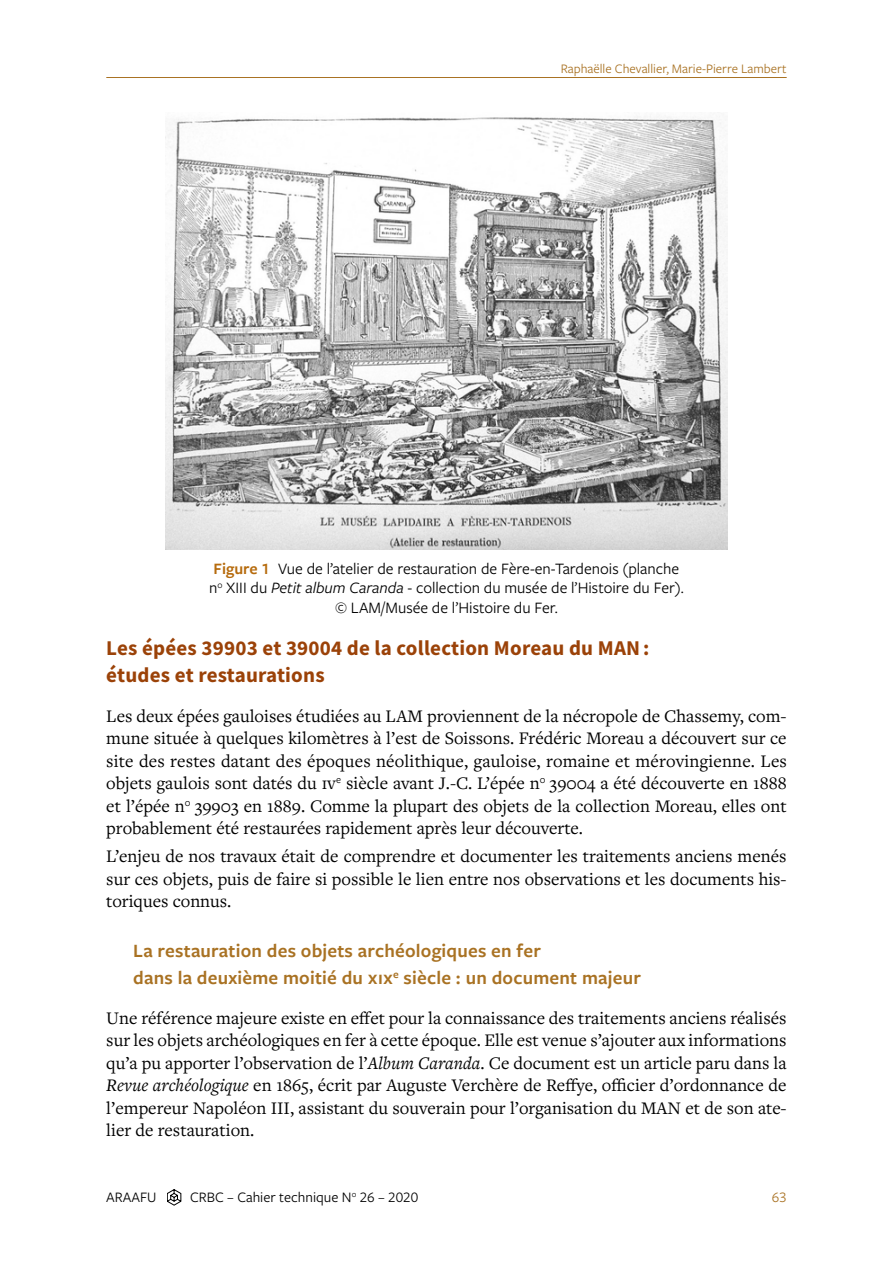
<style>
.page{position:relative;width:893px;height:1263px;background:#fff}
.page>*{position:absolute;margin:0;border:0;box-sizing:border-box;transform-origin:0 0}
.t1{font:700 21px/27px "Source Sans Pro";letter-spacing:.01em;color:#9b4208}
.t2{font:600 19.5px/27px "Freight Sans Pro";letter-spacing:.01em;color:#a97223}
.t3{font:18.3px/22.5px "Freight Text Pro";color:#000;text-align:justify}
.t4{font:16.5px/19.5px "Freight Sans Pro";color:#000;text-align:center}
.t5{font:15px "Freight Sans Pro";color:#000}
.t6{font:15px "Freight Sans Pro";color:#a97223}
.t7{font:13.5px "Freight Sans Pro";color:#a97223}
.s1{font-weight:600;color:#b66b0d}
.s2{font-style:italic}
</style>
<div class="page">
<hr style="left:106px;top:77px;width:681px;height:1px;background:#a97223">
<svg style="left:167px;top:1189px;width:14px;height:16px"></svg>
<img style="left:165px;top:116px;width:563px;height:434px">
<p class="t7" style="left:561px;top:60px;width:227px">Raphaëlle Chevallier, Marie-Pierre Lambert</p>
<p class="t4" style="left:209px;top:558px;width:476px"><span class="s1">Figure 1</span> Vue de l’atelier de restauration de Fère-en-Tardenois (planche n<sup>o</sup> XIII du <span class="s2">Petit album Caranda</span> - collection du musée de l’Histoire du Fer). © LAM/Musée de l’Histoire du Fer.</p>
<p class="t1" style="left:106px;top:635px;width:545px">Les épées 39903 et 39004 de la collection Moreau du MAN : études et restaurations</p>
<p class="t3" style="left:106px;top:704px;width:682px">Les deux épées gauloises étudiées au LAM proviennent de la nécropole de Chassemy, com&shy;mune située à quelques kilomètres à l’est de Soissons. Frédéric Moreau a découvert sur ce site des restes datant des époques néolithique, gauloise, romaine et mérovingienne. Les objets gaulois sont datés du iv<sup>e</sup> siècle avant J.-C. L’épée n<sup>o</sup> 39004 a été découverte en 1888 et l’épée n<sup>o</sup> 39903 en 1889. Comme la plupart des objets de la collection Moreau, elles ont probablement été restaurées rapidement après leur découverte.</p>
<p class="t3" style="left:106px;top:844px;width:682px">L’enjeu de nos travaux était de comprendre et documenter les traitements anciens menés sur ces objets, puis de faire si possible le lien entre nos observations et les documents his&shy;toriques connus.</p>
<p class="t2" style="left:133px;top:937px;width:509px">La restauration des objets archéologiques en fer<br>dans la deuxième moitié du xix<sup>e</sup> siècle : un document majeur</p>
<p class="t3" style="left:106px;top:1006px;width:682px">Une référence majeure existe en effet pour la connaissance des traitements anciens réalisés sur les objets archéologiques en fer à cette époque. Elle est venue s’ajouter aux informations qu’a pu apporter l’observation de l’<span class="s2">Album Caranda</span>. Ce document est un article paru dans la <span class="s2">Revue archéologique</span> en 1865, écrit par Auguste Verchère de Reffye, officier d’ordonnance de l’empereur Napoléon III, assistant du souverain pour l’organisation du MAN et de son ate&shy;lier de restauration.</p>
<p class="t5" style="left:106px;top:1187px;width:52px">ARAAFU</p>
<p class="t5" style="left:190px;top:1187px;width:230px">CRBC – Cahier technique N<sup>o</sup> 26 – 2020</p>
<p class="t6" style="left:772px;top:1187px;width:16px">63</p>
</div>
